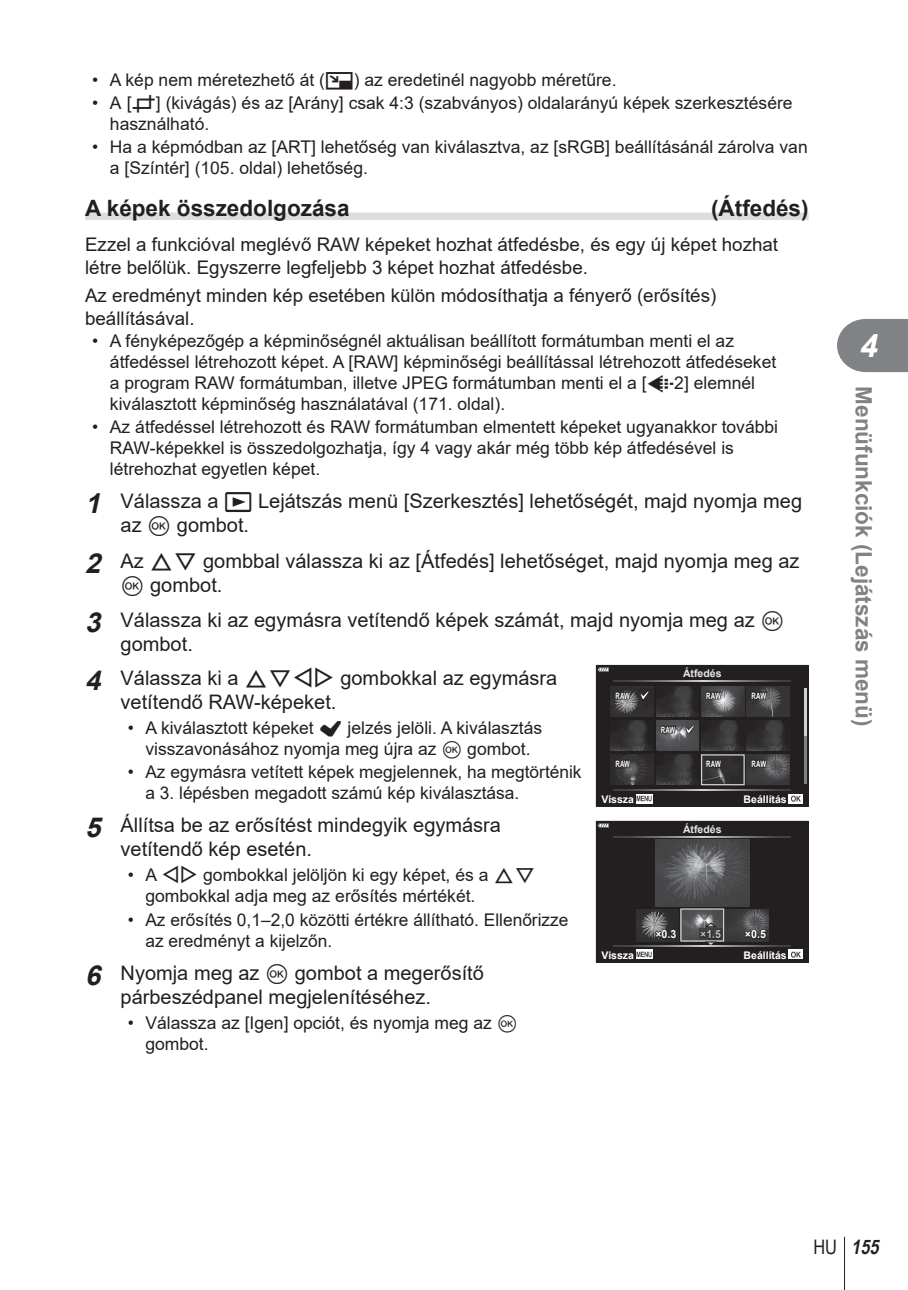
<style>
.page{position:relative;width:908px;height:1290px;background:#fff}
.page>*{position:absolute;margin:0;border:0;box-sizing:border-box;transform-origin:0 0}
.t1{font:italic 700 32.5px "Arial";color:#fff}
.t2{font:700 22.5px "Arial";color:#231f20}
.t3{font:700 22.5px "Arial";color:#808285}
.t4{font:20px/24px "Arial";color:#231f20}
.t5{font:italic 700 20px "Arial Narrow";color:#231f20}
.t6{font:18.75px/22.5px "Arial";color:#231f20}
.t7{font:17.5px/21px "Arial";color:#231f20}
.t8{font:700 11.25px "Arial";color:#fff;scale:.95 1}
.t9{font:700 11.25px "Arial";color:#d1d3d4;scale:.95 1}
.t10{font:700 10.5px "Arial";color:#fff}
.t11{font:700 10.5px "Arial";color:#e6e7e8}
.t12{font:700 8.75px "Arial";letter-spacing:-.01em;color:#fff;scale:.7 1}
.s1{font-family:"Olympus 1"}
.s2{font-family:"Olympus 2"}
.s3{font-weight:700;font-style:italic;font-size:27.5px}
.s4{font-family:"Olympus 7"}
.s5{font-family:"olympus 15"}
.s6{font-family:"olymp 17"}
.s7{font-weight:400;font-style:normal}
</style>
<div class="page">
<hr style="left:843px;top:1237px;width:1px;height:53px;background:#231f20">
<svg style="left:837px;top:319px;width:70px;height:53px;background:#8b8d8f"></svg>
<div style="left:85px;top:212px;width:723px;height:8px;background:#dcddde"></div>
<svg style="left:595px;top:665px;width:213px;height:142px;background:#373536"></svg>
<svg style="left:613px;top:681px;width:177px;height:1px"></svg>
<svg style="left:613px;top:789px;width:177px;height:1px"></svg>
<svg style="left:595px;top:821px;width:213px;height:141px;background:#383637"></svg>
<svg style="left:613px;top:836px;width:177px;height:2px"></svg>
<svg style="left:613px;top:945px;width:177px;height:1px"></svg>
<p class="t7" style="left:92px;top:69px;width:525px">• A kép nem méretezhető át (<span class="s1">Q</span>) az eredetinél nagyobb méretűre.</p>
<p class="t7" style="left:110px;top:92px;width:684px;text-indent:-18px">• A [<span class="s1">P</span>] (kivágás) és az [Arány] csak 4:3 (szabványos) oldalarányú képek szerkesztésére használható.</p>
<p class="t7" style="left:110px;top:137px;width:699px;text-indent:-18px">• Ha a képmódban az [ART] lehetőség van kiválasztva, az [sRGB] beállításánál zárolva van a [Színtér] (105. oldal) lehetőség.</p>
<p class="t2" style="left:85px;top:196px;width:266px">A képek összedolgozása</p>
<p class="t2" style="left:710px;top:196px;width:99px">(Átfedés)</p>
<p class="t6" style="left:85px;top:234px;width:694px">Ezzel a funkcióval meglévő RAW képeket hozhat átfedésbe, és egy új képet hozhat létre belőlük. Egyszerre legfeljebb 3 képet hozhat átfedésbe.</p>
<p class="t6" style="left:85px;top:284px;width:632px">Az eredményt minden kép esetében külön módosíthatja a fényerő (erősítés) beállításával.</p>
<p class="t7" style="left:110px;top:330px;width:667px;text-indent:-18px">• A fényképezőgép a képminőségnél aktuálisan beállított formátumban menti el az átfedéssel létrehozott képet. A [RAW] képminőségi beállítással létrehozott átfedéseket a program RAW formátumban, illetve JPEG formátumban menti el a [<span class="s2">K</span>2] elemnél kiválasztott képminőség használatával (171. oldal).</p>
<p class="t7" style="left:110px;top:416px;width:669px;text-indent:-18px">• Az átfedéssel létrehozott és RAW formátumban elmentett képeket ugyanakkor további<br>RAW-képekkel is összedolgozhatja, így 4 vagy akár még több kép átfedésével is létrehozhat egyetlen képet.</p>
<p class="t4" style="left:120px;top:489px;width:682px;text-indent:-35px"><span class="s3">1</span> Válassza a <span class="s1">q</span> Lejátszás menü [Szerkesztés] lehetőségét, majd nyomja meg az <span class="s4">Q</span> gombot.</p>
<p class="t4" style="left:120px;top:549px;width:680px;text-indent:-35px"><span class="s3">2</span> Az <span class="s5">FG</span> gombbal válassza ki az [Átfedés] lehetőséget, majd nyomja meg az<br><span class="s4">Q</span> gombot.</p>
<p class="t4" style="left:120px;top:608px;width:665px;text-indent:-35px"><span class="s3">3</span> Válassza ki az egymásra vetítendő képek számát, majd nyomja meg az <span class="s4">Q </span>gombot.</p>
<p class="t4" style="left:120px;top:665px;width:438px;text-indent:-35px"><span class="s3">4</span> Válassza ki a <span class="s5">FGHI</span> gombokkal az egymásra vetítendő RAW-képeket.</p>
<p class="t7" style="left:128px;top:717px;width:416px;text-align:center">• A kiválasztott képeket <span class="s6">v</span> jelzés jelöli. A kiválasztás visszavonásához nyomja meg újra az <span class="s4">Q</span> gombot.</p>
<p class="t7" style="left:145px;top:761px;width:437px;text-indent:-18px">• Az egymásra vetített képek megjelennek, ha megtörténik a 3. lépésben megadott számú kép kiválasztása.</p>
<p class="t4" style="left:120px;top:813px;width:382px;text-indent:-35px"><span class="s3">5</span> Állítsa be az erősítést mindegyik egymásra vetítendő kép esetén.</p>
<p class="t7" style="left:145px;top:865px;width:391px;text-indent:-18px">• A <span class="s5">HI</span> gombokkal jelöljön ki egy képet, és a <span class="s5">FG </span>gombokkal adja meg az erősítés mértékét.</p>
<p class="t7" style="left:145px;top:909px;width:424px;text-indent:-18px">• Az erősítés 0,1–2,0 közötti értékre állítható. Ellenőrizze az eredményt a kijelzőn.</p>
<p class="t4" style="left:120px;top:961px;width:365px;text-indent:-35px"><span class="s3">6</span> Nyomja meg az <span class="s4">Q</span> gombot a megerősítő párbeszédpanel megjelenítéséhez.</p>
<p class="t7" style="left:145px;top:1012px;width:374px;text-indent:-18px">• Válassza az [Igen] opciót, és nyomja meg az <span class="s4">Q </span>gombot.</p>
<p class="t11" style="left:682px;top:667px;width:40px">Átfedés</p>
<p class="t12" style="left:615px;top:691px;width:22px">RAW</p>
<p class="t12" style="left:706px;top:691px;width:22px">RAW</p>
<p class="t12" style="left:751px;top:691px;width:22px">RAW</p>
<p class="t12" style="left:660px;top:725px;width:22px">RAW</p>
<p class="t12" style="left:615px;top:759px;width:22px">RAW</p>
<p class="t12" style="left:706px;top:759px;width:22px">RAW</p>
<p class="t12" style="left:751px;top:759px;width:22px">RAW</p>
<p class="t10" style="left:601px;top:793px;width:34px">Vissza</p>
<p class="t10" style="left:743px;top:793px;width:45px">Beállítás</p>
<p class="t11" style="left:682px;top:823px;width:40px">Átfedés</p>
<p class="t8" style="left:655px;top:928px;width:24px">×0.3</p>
<p class="t9" style="left:699px;top:928px;width:24px">×1.5</p>
<p class="t8" style="left:744px;top:928px;width:24px">×0.5</p>
<p class="t10" style="left:601px;top:949px;width:34px">Vissza</p>
<p class="t10" style="left:743px;top:949px;width:45px">Beállítás</p>
<h1 class="t1" style="left:859px;top:328px;width:20px">4</h1>
<p class="t3" style="left:875px;top:386px;width:342px;rotate:90deg">Menüfunkciók (Lejátszás menü)</p>
<p class="t5" style="left:813px;top:1235px;width:71px"><span class="s7">HU</span> 155</p>
</div>
